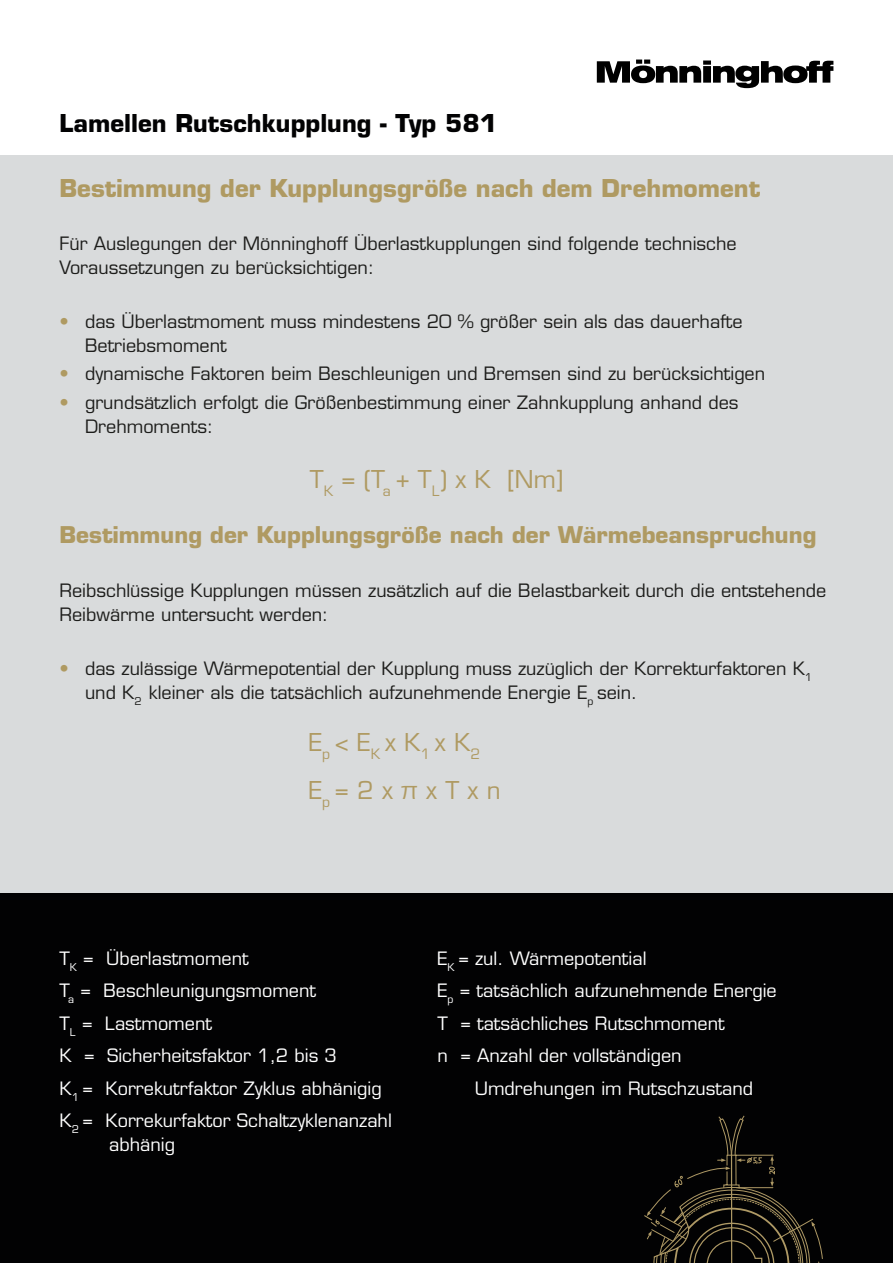
<style>
.page{position:relative;width:893px;height:1263px;background:#fff}
.page>*{position:absolute;margin:0;border:0;box-sizing:border-box;transform-origin:0 0}
.Überschrift_H2{font:700 24px "Eurostile LT Std";color:#af9a62}
.Formel{font:24px/48px "Eurostile LT Std";color:#af9a62}
.t1{font:700 24px "Eurostile LT Std";color:#020203}
.Überschrift_H2-2{font:700 22.5px "Eurostile LT Std";color:#af9a62}
.Überschrift_H2-3{font:18px/24px "Eurostile LT Std";color:#1d1d1b}
.Fließtext_weiß{font:18px/24px "Eurostile LT Std";color:#fff}
.s1{color:#af9a62}
</style>
<div class="page">
<div style="left:0;top:893px;width:893px;height:370px;background:#020203"></div>
<div style="left:0;top:156px;width:893px;height:741px;background:#d9dbdc"></div>
<svg style="left:597px;top:60px;width:236px;height:28px"></svg>
<svg style="left:644px;top:1115px;width:179px;height:148px"></svg>
<p class="t1" style="left:60px;top:108px;width:439px">Lamellen Rutschkupplung - Typ 581</p>
<p class="Überschrift_H2" style="left:60px;top:173px;width:702px">Bestimmung der Kupplungsgröße nach dem Drehmoment</p>
<p class="Überschrift_H2-3" style="left:60px;top:232px;width:679px">Für Auslegungen der Mönninghoff Überlastkupplungen sind folgende technische<br>Voraussetzungen zu berücksichtigen:</p>
<p class="Überschrift_H2-3" style="left:85px;top:310px;width:659px;text-indent:-26px"><span class="s1">•</span> das Überlastmoment muss mindestens 20 % größer sein als das dauerhafte<br>Betriebsmoment</p>
<p class="Überschrift_H2-3" style="left:60px;top:362px;width:707px"><span class="s1">•</span> dynamische Faktoren beim Beschleunigen und Bremsen sind zu berücksichtigen</p>
<p class="Überschrift_H2-3" style="left:85px;top:390px;width:655px;text-indent:-26px"><span class="s1">•</span> grundsätzlich erfolgt die Größenbestimmung einer Zahnkupplung anhand des<br>Drehmoments:</p>
<p class="Formel" style="left:310px;top:455px;width:255px">T<sub>K</sub> = (T<sub>a</sub> + T<sub>L</sub>) x K [Nm]</p>
<p class="Überschrift_H2-2" style="left:60px;top:521px;width:758px">Bestimmung der Kupplungsgröße nach der Wärmebeanspruchung</p>
<p class="Überschrift_H2-3" style="left:60px;top:579px;width:768px">Reibschlüssige Kupplungen müssen zusätzlich auf die Belastbarkeit durch die entstehende<br>Reibwärme untersucht werden:</p>
<p class="Überschrift_H2-3" style="left:85px;top:656px;width:729px;text-indent:-26px"><span class="s1">•</span> das zulässige Wärmepotential der Kupplung muss zuzüglich der Korrekturfaktoren K<sub>1 </sub>und K<sub>2</sub> kleiner als die tatsächlich aufzunehmende Energie E<sub>p</sub> sein.</p>
<p class="Formel" style="left:309px;top:718px;width:193px">E<sub>p</sub> &lt; E<sub>K</sub> x K<sub>1</sub> x K<sub>2<br></sub>E<sub>p</sub> = 2 x π x T x n</p>
<p class="Fließtext_weiß" style="left:60px;top:946px;width:191px">T<sub>K</sub> = Überlastmoment</p>
<p class="Fließtext_weiß" style="left:438px;top:946px;width:210px">E<sub>K</sub> = zul. Wärmepotential</p>
<p class="Fließtext_weiß" style="left:60px;top:979px;width:258px">T<sub>a</sub> = Beschleunigungsmoment</p>
<p class="Fließtext_weiß" style="left:438px;top:979px;width:341px">E<sub>p</sub> = tatsächlich aufzunehmende Energie</p>
<p class="Fließtext_weiß" style="left:60px;top:1011px;width:154px">T<sub>L</sub> = Lastmoment</p>
<p class="Fließtext_weiß" style="left:438px;top:1011px;width:289px">T = tatsächliches Rutschmoment</p>
<p class="Fließtext_weiß" style="left:60px;top:1044px;width:279px">K = Sicherheitsfaktor 1,2 bis 3</p>
<p class="Fließtext_weiß" style="left:438px;top:1044px;width:246px">n = Anzahl der vollständigen</p>
<p class="Fließtext_weiß" style="left:60px;top:1076px;width:324px">K<sub>1</sub> = Korrekutrfaktor Zyklus abhänigig</p>
<p class="Fließtext_weiß" style="left:475px;top:1076px;width:280px">Umdrehungen im Rutschzustand</p>
<p class="Fließtext_weiß" style="left:109px;top:1109px;width:284px;text-indent:-50px">K<sub>2</sub> = Korrekurfaktor Schaltzyklenanzahl abhänig</p>
</div>
